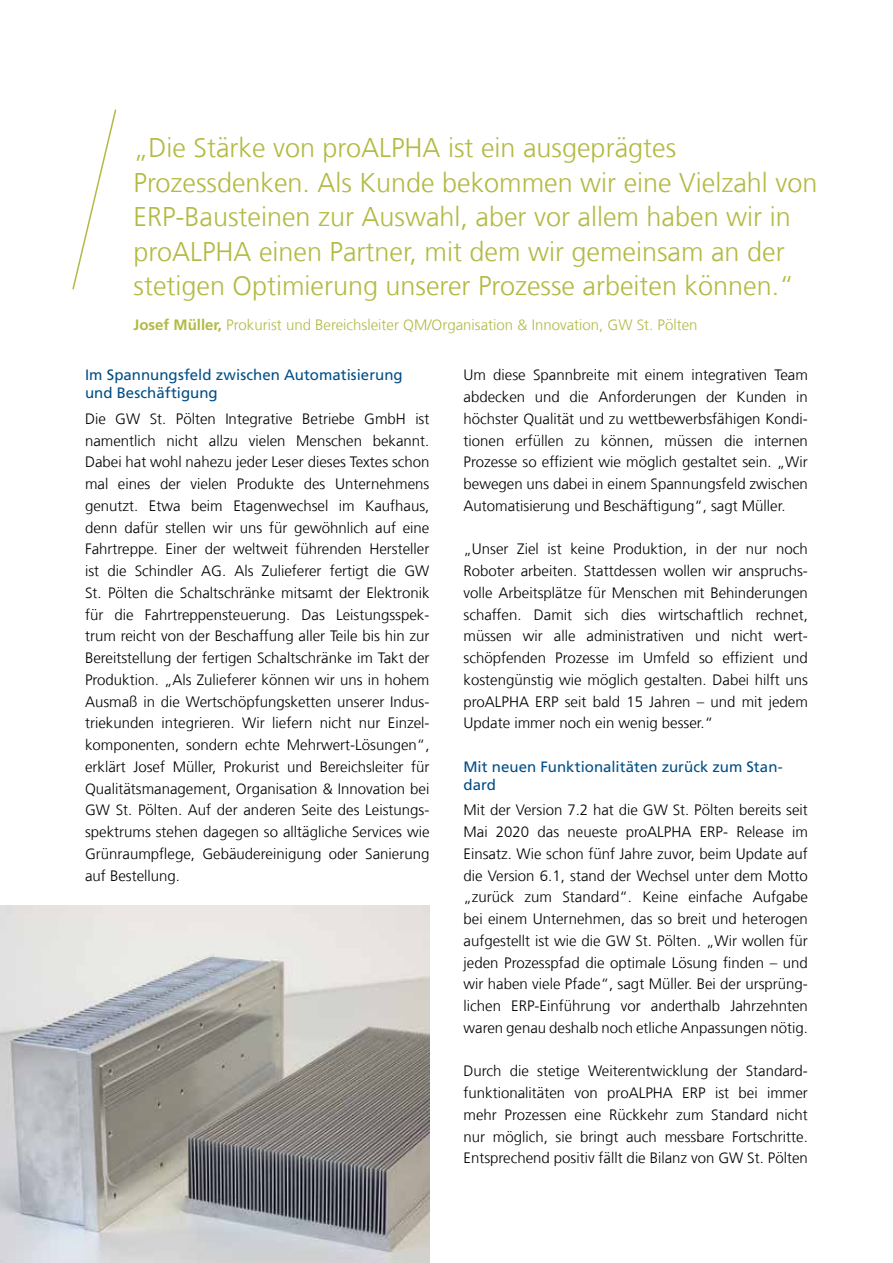
<style>
.page{position:relative;width:893px;height:1263px;background:#fff}
.page>*{position:absolute;margin:0;border:0;box-sizing:border-box;transform-origin:0 0}
.t1{font:300 27px/34.5px "Frutiger LT Com";color:#b3ba43}
.t2{font:300 15px/21.8px "Frutiger LT Com";color:#000;text-align:justify}
.t3{font:15px/18px "Frutiger LT Com";color:#004e86}
.t4{font:300 15px "Frutiger LT Com";color:#b3ba43}
.s1{font-weight:700}
</style>
<div class="page">
<svg style="left:72px;top:109px;width:45px;height:181px"></svg>
<img style="left:0;top:905px;width:429px;height:358px">
<p class="t1" style="left:133px;top:130px;width:685px">„Die Stärke von proALPHA ist ein ausgeprägtes Prozessdenken. Als Kunde bekommen wir eine Vielzahl von ERP-Bausteinen zur Auswahl, aber vor allem haben wir in proALPHA einen Partner, mit dem wir gemeinsam an der stetigen Optimierung unserer Prozesse arbeiten können.“</p>
<p class="t4" style="left:133px;top:315px;width:565px"><span class="s1">Josef Müller,</span> Prokurist und Bereichsleiter QM/Organisation &amp; Innovation, GW St. Pölten</p>
<p class="t3" style="left:85px;top:366px;width:319px">Im Spannungsfeld zwischen Automatisierung und Beschäftigung</p>
<p class="t2" style="left:85px;top:408px;width:346px">Die GW St. Pölten Integrative Betriebe GmbH ist namentlich nicht allzu vielen Menschen bekannt.<br>Dabei hat wohl nahezu jeder Leser dieses Textes schon mal eines der vielen Produkte des Unternehmens genutzt. Etwa beim Etagenwechsel im Kaufhaus, denn dafür stellen wir uns für gewöhnlich auf eine Fahrtreppe. Einer der weltweit führenden Hersteller ist die Schindler AG. Als Zulieferer fertigt die GW St. Pölten die Schaltschränke mitsamt der Elektronik für die Fahrtreppensteuerung. Das Leistungsspek&shy;trum reicht von der Beschaffung aller Teile bis hin zur Bereitstellung der fertigen Schaltschränke im Takt der Produktion. „Als Zulieferer können wir uns in hohem Ausmaß in die Wertschöpfungsketten unserer Indus&shy;triekunden integrieren. Wir liefern nicht nur Einzel&shy;komponenten, sondern echte Mehrwert-Lösungen“, erklärt Josef Müller, Prokurist und Bereichsleiter für Qualitätsmanagement, Organisation &amp; Innovation bei GW St. Pölten. Auf der anderen Seite des Leistungs&shy;spektrums stehen dagegen so alltägliche Services wie Grünraumpflege, Gebäudereinigung oder Sanierung auf Bestellung.</p>
<p class="t2" style="left:463px;top:364px;width:346px">Um diese Spannbreite mit einem integrativen Team abdecken und die Anforderungen der Kunden in höchster Qualität und zu wettbewerbsfähigen Kondi&shy;tionen erfüllen zu können, müssen die internen Prozesse so effizient wie möglich gestaltet sein. „Wir bewegen uns dabei in einem Spannungsfeld zwischen Automatisierung und Beschäftigung“, sagt Müller.</p>
<p class="t2" style="left:463px;top:538px;width:346px">„Unser Ziel ist keine Produktion, in der nur noch Roboter arbeiten. Stattdessen wollen wir anspruchs&shy;volle Arbeitsplätze für Menschen mit Behinderungen schaffen. Damit sich dies wirtschaftlich rechnet, müssen wir alle administrativen und nicht wert&shy;schöpfenden Prozesse im Umfeld so effizient und kostengünstig wie möglich gestalten. Dabei hilft uns proALPHA ERP seit bald 15 Jahren – und mit jedem Update immer noch ein wenig besser.“</p>
<p class="t3" style="left:463px;top:757px;width:321px">Mit neuen Funktionalitäten zurück zum Stan&shy;dard</p>
<p class="t2" style="left:463px;top:799px;width:346px">Mit der Version 7.2 hat die GW St. Pölten bereits seit Mai 2020 das neueste proALPHA ERP- Release im Einsatz. Wie schon fünf Jahre zuvor, beim Update auf die Version 6.1, stand der Wechsel unter dem Motto „zurück zum Standard“. Keine einfache Aufgabe bei einem Unternehmen, das so breit und heterogen aufgestellt ist wie die GW St. Pölten. „Wir wollen für jeden Prozesspfad die optimale Lösung finden – und wir haben viele Pfade“, sagt Müller. Bei der ursprüng&shy;lichen ERP-Einführung vor anderthalb Jahrzehnten waren genau deshalb noch etliche Anpassungen nötig.</p>
<p class="t2" style="left:463px;top:1060px;width:346px">Durch die stetige Weiterentwicklung der Standard&shy;funktionalitäten von proALPHA ERP ist bei immer mehr Prozessen eine Rückkehr zum Standard nicht nur möglich, sie bringt auch messbare Fortschritte.<br>Entsprechend positiv fällt die Bilanz von GW St. Pölten</p>
</div>
